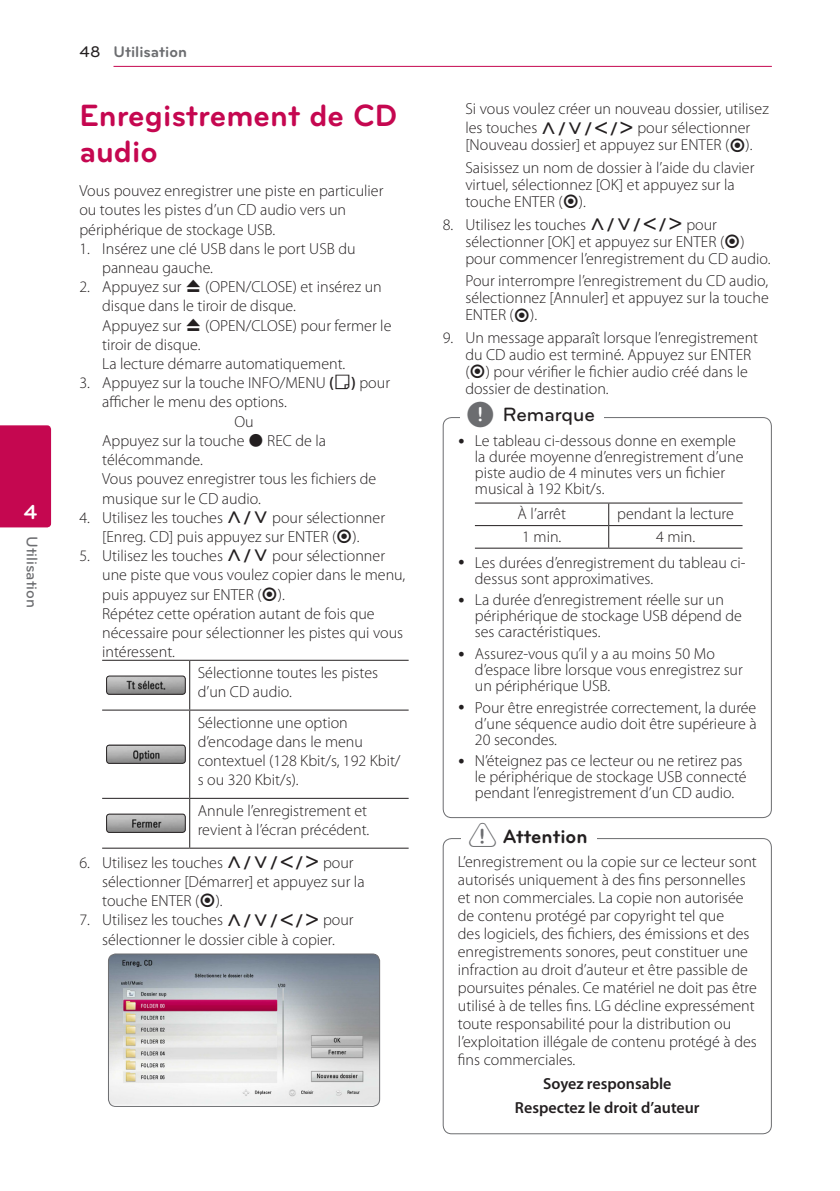
<style>
.page{position:relative;width:840px;height:1191px;background:#fff}
.page>*{position:absolute;margin:0;border:0;box-sizing:border-box;transform-origin:0 0}
.Title_1{font:700 32px/36px "Bryant LG";color:#c50750}
.t1{font:700 21px "Bryant LG";color:#fff}
.t2{font:700 20px "Bryant LG";color:#231f20}
.t3{font:500 20px "Bryant LG";color:#231f20}
.Content_text_Num{font:300 16px/19.2px "Myriad Pro";color:#231f20}
.Contents_Text_Sub_Nu{font:300 16px/19.2px "Myriad Pro";color:#231f20}
.Content_text_Light{font:300 16px/19.2px "Myriad Pro";color:#231f20}
.t4{font:600 16px/23.6px "Myriad Pro";color:#231f20;text-align:center}
.t5{font:700 16px "Bryant LG";color:#6c6d70}
.t6{font:500 16px "Bryant LG";color:#6c6d70}
.s1{font-weight:500;color:#231f20}
.s2{font-family:"UPSYS Common";font-weight:400}
.s3{font-weight:600}
.s4{font-family:"UPSYS Common";font-weight:400;font-size:30px;color:#6c6d70}
</style>
<div class="page">
<hr style="left:113px;top:66px;width:658px;height:1px;background:#c50750">
<div style="left:0;top:425px;width:51px;height:102px;background:#c50750"></div>
<hr style="left:102px;top:660px;width:88px;height:1px;background:#231f20">
<hr style="left:190px;top:660px;width:218px;height:1px;background:#231f20">
<hr style="left:189px;top:661px;width:1px;height:48px;background:#231f20">
<hr style="left:102px;top:709px;width:88px;height:1px;background:#231f20">
<hr style="left:190px;top:709px;width:218px;height:1px;background:#231f20">
<hr style="left:189px;top:710px;width:1px;height:88px;background:#231f20">
<hr style="left:102px;top:798px;width:88px;height:1px;background:#231f20">
<hr style="left:190px;top:798px;width:218px;height:1px;background:#231f20">
<hr style="left:189px;top:799px;width:1px;height:48px;background:#231f20">
<hr style="left:102px;top:847px;width:88px;height:1px;background:#231f20">
<hr style="left:190px;top:847px;width:218px;height:1px;background:#231f20">
<img style="left:108px;top:677px;width:76px;height:16px">
<div style="left:106px;top:675px;width:80px;height:20px;border:1px solid #231f20;border-radius:3px"></div>
<img style="left:108px;top:746px;width:76px;height:16px">
<div style="left:106px;top:744px;width:80px;height:20px;border:1px solid #231f20;border-radius:3px"></div>
<img style="left:108px;top:815px;width:76px;height:16px">
<div style="left:106px;top:813px;width:80px;height:20px;border:1px solid #231f20;border-radius:3px"></div>
<img style="left:108px;top:955px;width:271px;height:149px">
<div style="left:108px;top:953px;width:272px;height:153px;border:1px solid #6c6d70;border-radius:7px"></div>
<hr style="left:474px;top:502px;width:134px;height:1px;background:#231f20">
<hr style="left:608px;top:502px;width:134px;height:1px;background:#231f20">
<hr style="left:474px;top:525px;width:134px;height:1px;background:#231f20">
<hr style="left:608px;top:525px;width:134px;height:1px;background:#231f20">
<svg style="left:608px;top:503px;width:1px;height:44px"></svg>
<hr style="left:474px;top:547px;width:134px;height:1px;background:#231f20">
<hr style="left:608px;top:547px;width:134px;height:1px;background:#231f20">
<div style="left:442px;top:838px;width:329px;height:296px;border:1px solid #6c6d70;border-radius:9px"></div>
<div style="left:460px;top:832px;width:136px;height:20px;background:#fff"></div>
<h2 class="t1" style="left:24px;top:499px;width:15px">4</h2>
<p class="t6" style="left:42px;top:536px;width:73px;rotate:90deg">Utilisation</p>
<p class="t5" style="left:79px;top:42px;width:109px"><span class="s1">48</span> Utilisation</p>
<p class="Title_1" style="left:79px;top:97px;width:319px">Enregistrement de CD audio</p>
<p class="Content_text_Light" style="left:79px;top:181px;width:305px">Vous pouvez enregistrer une piste en particulier ou toutes les pistes d’un CD audio vers un périphérique de stockage USB.</p>
<p class="Content_text_Num" style="left:102px;top:239px;width:255px;text-indent:-23px">1. Insérez une clé USB dans le port USB du panneau gauche.</p>
<p class="Content_text_Num" style="left:102px;top:277px;width:281px;text-indent:-23px">2. Appuyez sur <span class="s2">B</span> (OPEN/CLOSE) et insérez un disque dans le tiroir de disque.</p>
<p class="Content_text_Num" style="left:102px;top:315px;width:290px">Appuyez sur <span class="s2">B</span> (OPEN/CLOSE) pour fermer le tiroir de disque.<br>La lecture démarre automatiquement.</p>
<p class="Content_text_Num" style="left:102px;top:373px;width:289px;text-indent:-23px">3. Appuyez sur la touche INFO/MENU <span class="s3">(</span><span class="s2">m</span><span class="s3">)</span> pour afficher le menu des options.</p>
<p class="Content_text_Num" style="left:234px;top:411px;width:21px">Ou</p>
<p class="Contents_Text_Sub_Nu" style="left:102px;top:431px;width:275px">Appuyez sur la touche <span class="s2">X</span> REC de la télécommande.<br>Vous pouvez enregistrer tous les fichiers de musique sur le CD audio.</p>
<p class="Content_text_Num" style="left:79px;top:507px;width:307px;text-align:center">4. Utilisez les touches <span class="s2">W/S</span> pour sélectionner [Enreg. CD] puis appuyez sur ENTER (<span class="s2">b</span>).</p>
<p class="Content_text_Num" style="left:102px;top:546px;width:304px;text-indent:-23px">5. Utilisez les touches <span class="s2">W/S</span> pour sélectionner une piste que vous voulez copier dans le menu, puis appuyez sur ENTER (<span class="s2">b</span>).</p>
<p class="Contents_Text_Sub_Nu" style="left:102px;top:603px;width:302px">Répétez cette opération autant de fois que nécessaire pour sélectionner les pistes qui vous intéressent.</p>
<p class="Content_text_Light" style="left:198px;top:663px;width:182px">Sélectionne toutes les pistes d’un CD audio.</p>
<p class="Content_text_Light" style="left:198px;top:712px;width:204px">Sélectionne une option d’encodage dans le menu contextuel (128 Kbit/s, 192 Kbit/ s ou 320 Kbit/s).</p>
<p class="Content_text_Light" style="left:198px;top:801px;width:173px">Annule l’enregistrement et revient à l’écran précédent.</p>
<p class="Content_text_Num" style="left:102px;top:852px;width:264px;text-indent:-23px">6. Utilisez les touches <span class="s2">W/S/A/D</span> pour sélectionner [Démarrer] et appuyez sur la touche ENTER (<span class="s2">b</span>).</p>
<p class="Content_text_Num" style="left:79px;top:910px;width:275px;text-align:center">7. Utilisez les touches <span class="s2">W/S/A/D</span> pour sélectionner le dossier cible à copier.</p>
<p class="Contents_Text_Sub_Nu" style="left:465px;top:99px;width:305px">Si vous voulez créer un nouveau dossier, utilisez les touches <span class="s2">W/S/A/D</span> pour sélectionner</p>
<p class="Contents_Text_Sub_Nu" style="left:465px;top:135px;width:288px">[Nouveau dossier] et appuyez sur ENTER (<span class="s2">b</span>).</p>
<p class="Contents_Text_Sub_Nu" style="left:465px;top:159px;width:290px;line-height:17px">Saisissez un nom de dossier à l’aide du clavier virtuel, sélectionnez [OK] et appuyez sur la touche ENTER (<span class="s2">b</span>).</p>
<p class="Content_text_Num" style="left:465px;top:216px;width:306px;line-height:17px;text-indent:-23px">8. Utilisez les touches <span class="s2">W/S/A/D</span> pour sélectionner [OK] et appuyez sur ENTER (<span class="s2">b</span>) pour commencer l’enregistrement du CD audio.</p>
<p class="Content_text_Num" style="left:465px;top:272px;width:305px;line-height:17px;text-align:justify">Pour interrompre l’enregistrement du CD audio, sélectionnez [Annuler] et appuyez sur la touche ENTER (<span class="s2">b</span>).</p>
<p class="Content_text_Num" style="left:465px;top:329px;width:294px;line-height:17px;text-indent:-23px">9. Un message apparaît lorsque l’enregistrement du CD audio est terminé. Appuyez sur ENTER (<span class="s2">b</span>) pour vérifier le fichier audio créé dans le dossier de destination.</p>
<p class="t3" style="left:466px;top:402px;width:130px"><span class="s4">,</span> Remarque</p>
<p class="Content_text_Num" style="left:474px;top:433px;width:270px;line-height:16px">Le tableau ci-dessous donne en exemple la durée moyenne d’enregistrement d’une piste audio de 4 minutes vers un fichier musical à 192 Kbit/s.</p>
<p class="Content_text_Num" style="left:517px;top:504px;width:50px">À l’arrêt</p>
<p class="Content_text_Num" style="left:617px;top:504px;width:118px">pendant la lecture</p>
<p class="Content_text_Num" style="left:522px;top:526px;width:41px">1 min.</p>
<p class="Content_text_Num" style="left:474px;top:523px;width:272px;line-height:26.2px;text-indent:181px">4 min.<br>Les durées d’enregistrement du tableau ci-</p>
<p class="Content_text_Num" style="left:474px;top:567px;width:250px;line-height:21.6px">dessus sont approximatives.<br>La durée d’enregistrement réelle sur un</p>
<p class="Content_text_Num" style="left:474px;top:608px;width:268px;line-height:16px">périphérique de stockage USB dépend de ses caractéristiques.</p>
<p class="Content_text_Num" style="left:474px;top:645px;width:269px;line-height:16px">Assurez-vous qu’il y a au moins 50 Mo d’espace libre lorsque vous enregistrez sur un périphérique USB.</p>
<p class="Content_text_Num" style="left:474px;top:699px;width:283px;line-height:16px;text-align:justify">Pour être enregistrée correctement, la durée d’une séquence audio doit être supérieure à 20 secondes.</p>
<p class="Content_text_Num" style="left:474px;top:753px;width:273px;line-height:16px">N’éteignez pas ce lecteur ou ne retirez pas le périphérique de stockage USB connecté pendant l’enregistrement d’un CD audio.</p>
<p class="t2" style="left:466px;top:823px;width:123px"><span class="s4">&gt;</span> Attention</p>
<p class="Content_text_Num" style="left:457px;top:852px;width:300px;line-height:18px">L’enregistrement ou la copie sur ce lecteur sont autorisés uniquement à des fins personnelles et non commerciales. La copie non autorisée de contenu protégé par copyright tel que<br>des logiciels, des fichiers, des émissions et des enregistrements sonores, peut constituer une infraction au droit d’auteur et être passible de poursuites pénales. Ce matériel ne doit pas être utilisé à de telles fins. LG décline expressément toute responsabilité pour la distribution ou l’exploitation illégale de contenu protégé à des fins commerciales.</p>
<p class="t4" style="left:514px;top:1071px;width:186px">Soyez responsable<br>Respectez le droit d’auteur</p>
</div>
